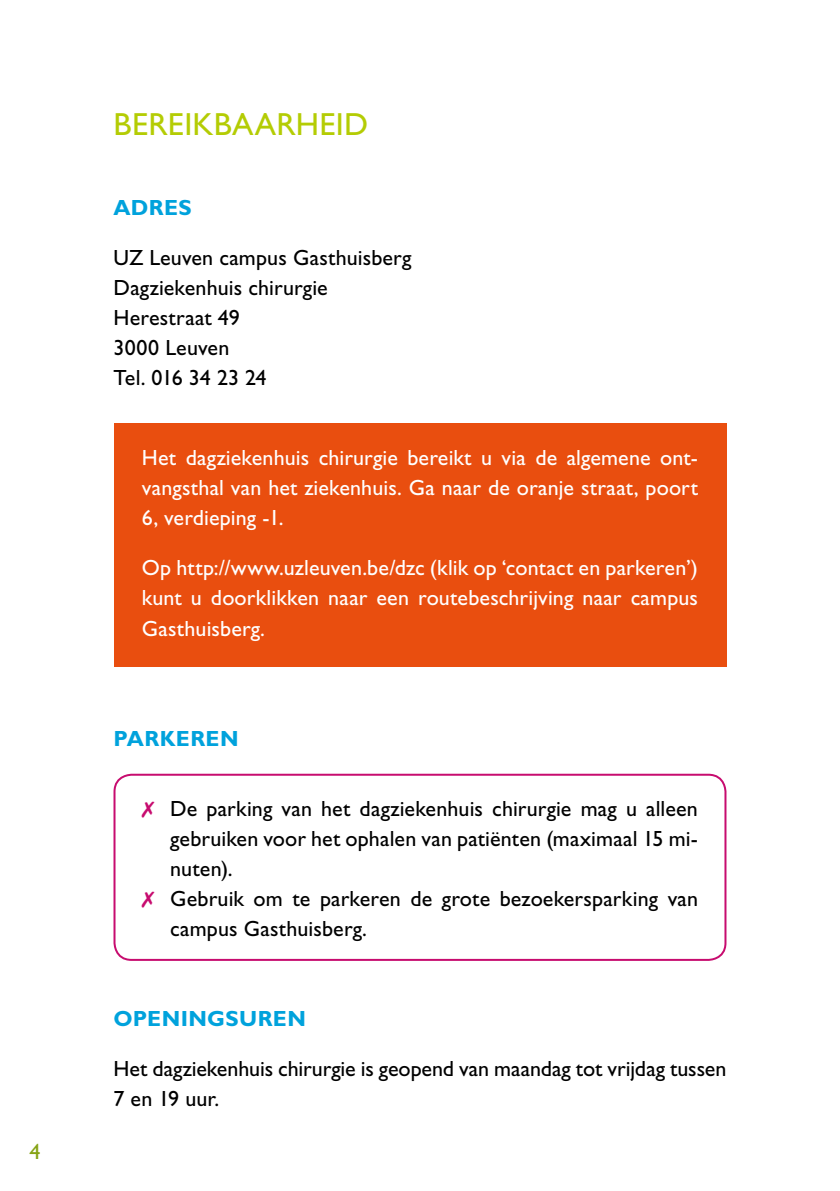
<style>
.page{position:relative;width:840px;height:1191px;background:#fff}
.page>*{position:absolute;margin:0;border:0;box-sizing:border-box;transform-origin:0 0}
.t1{font:32px "Gill Sans Std";letter-spacing:.01em;color:#b4cc04}
.t2{font:22px/30px "Gill Sans Std";letter-spacing:.005em;color:#000}
.t3{font:22px/30px "Gill Sans Std";letter-spacing:.005em;color:#fff;text-align:justify}
.t4{font:700 22px "Gill Sans Std";letter-spacing:.015em;color:#00a2dc}
.t5{font:22px "Gill Sans Std";color:#86a315}
.s1{color:#c70c6f}
</style>
<div class="page">
<div style="left:113px;top:423px;width:613px;height:244px;background:#e94e0f"></div>
<div style="left:113px;top:773px;width:613px;height:188px;border:2px solid #c70c6f;border-radius:17px"></div>
<p class="t5" style="left:29px;top:1138px;width:13px">4</p>
<h1 class="t1" style="left:113px;top:106px;width:256px">BEREIKBAARHEID</h1>
<p class="t4" style="left:113px;top:195px;width:80px">ADRES</p>
<p class="t2" style="left:113px;top:243px;width:299px">UZ Leuven campus Gasthuisberg<br>Dagziekenhuis chirurgie<br>Herestraat 49<br>3000 Leuven<br>Tel. 016 34 23 24</p>
<p class="t3" style="left:142px;top:443px;width:557px">Het dagziekenhuis chirurgie bereikt u via de algemene ont&shy;vangsthal van het ziekenhuis. Ga naar de oranje straat, poort 6, verdieping -1.</p>
<p class="t3" style="left:142px;top:553px;width:557px">Op http://www.uzleuven.be/dzc (klik op ‘contact en parkeren’) kunt u doorklikken naar een routebeschrijving naar campus Gasthuisberg.</p>
<p class="t4" style="left:113px;top:725px;width:127px">PARKEREN</p>
<p class="t2" style="left:142px;top:793px;width:557px"><span class="s1">✗</span> De parking van het dagziekenhuis chirurgie mag u alleen</p>
<p class="t2" style="left:170px;top:823px;width:529px">gebruiken voor het ophalen van patiënten (maximaal 15 mi-</p>
<p class="t2" style="left:170px;top:853px;width:64px">nuten).</p>
<p class="t2" style="left:142px;top:883px;width:557px"><span class="s1">✗</span> Gebruik om te parkeren de grote bezoekersparking van</p>
<p class="t2" style="left:170px;top:913px;width:198px">campus Gasthuisberg.</p>
<p class="t4" style="left:113px;top:1005px;width:194px">OPENINGSUREN</p>
<p class="t2" style="left:113px;top:1053px;width:614px">Het dagziekenhuis chirurgie is geopend van maandag tot vrijdag tussen<br>7 en 19 uur.</p>
</div>
